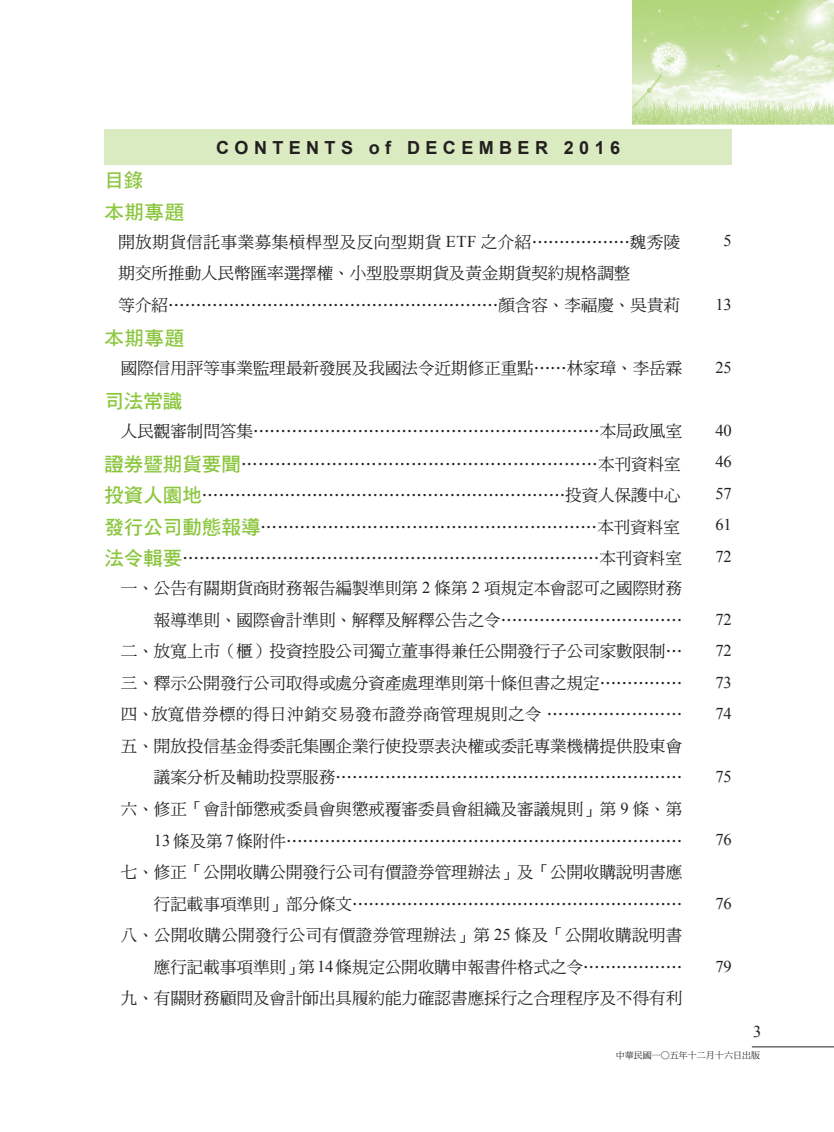
<style>
.page{position:relative;width:834px;height:1132px;background:#fff}
.page>*{position:absolute;margin:0;border:0;box-sizing:border-box;transform-origin:0 0}
.t1{font:19.5px/31.5px "DF Hei Std W7";letter-spacing:.03em;color:#8bc63e}
.t2{font:700 18px "Arial";letter-spacing:.3em;color:#231f20}
.t3{font:16.5px/31.5px "DF Ming W5 WINP BF";color:#231f20;text-align:right}
.t4{font:16.5px/31.5px "Times New Roman";color:#231f20;text-align:justify}
.t5{font:9px "DF Ming W5 WINP BF";color:#231f20}
.s1{font-family:"Times New Roman"}
.s2{font-family:"DF Hei Std W7";font-size:19.5px;color:#8bc63e}
</style>
<div class="page">
<hr style="left:751px;top:1046px;width:82px;height:1px;background:#231f20">
<img style="left:632px;top:0;width:201px;height:125px">
<div style="left:104px;top:130px;width:627px;height:35px;background:#daeac1"></div>
<p class="t2" style="left:216px;top:136px;width:405px">CONTENTS of DECEMBER 2016</p>
<p class="t1" style="left:104px;top:164px;width:81px">目錄<br>本期專題</p>
<p class="t3" style="left:119px;top:226px;width:563px;text-align:justify">開放期貨信託事業募集槓桿型及反向型期貨 <span class="s1">ETF</span> 之介紹………………魏秀陵期交所推動人民幣匯率選擇權、小型股票期貨及黃金期貨契約規格調整　　　等介紹……………………………………………………顏含容、李福慶、吳貴莉</p>
<p class="t1" style="left:104px;top:321px;width:81px">本期專題</p>
<p class="t3" style="left:121px;top:352px;width:562px">國際信用評等事業監理最新發展及我國法令近期修正重點……林家璋、李岳霖</p>
<p class="t1" style="left:104px;top:384px;width:79px">司法常識</p>
<p class="t3" style="left:104px;top:414px;width:579px;line-height:33px">人民觀審制問答集………………………………………………………本局政風室<span class="s2">證券暨期貨要聞</span>………………………………………………………本刊資料室</p>
<p class="t3" style="left:104px;top:479px;width:579px;text-align:left"><span class="s2">投資人園地</span>…………………………………………………………投資人保護中心<span class="s2">發行公司動態報導</span>……………………………………………………本刊資料室<span class="s2">法令輯要</span>…………………………………………………………………本刊資料室</p>
<p class="t3" style="left:121px;top:572px;width:563px">一、公告有關期貨商財務報告編製準則第 <span class="s1">2</span> 條第 <span class="s1">2</span> 項規定本會認可之國際財務報導準則、國際會計準則、解釋及解釋公告之令……………………………<br>二、放寬上市（櫃）投資控股公司獨立董事得兼任公開發行子公司家數限制…三、釋示公開發行公司取得或處分資產處理準則第十條但書之規定……………四、放寬借券標的得日沖銷交易發布證券商管理規則之令 ……………………五、開放投信基金得委託集團企業行使投票表決權或委託專業機構提供股東會議案分析及輔助投票服務………………………………………………………<br>六、修正「會計師懲戒委員會與懲戒覆審委員會組織及審議規則」第 <span class="s1">9</span> 條、第<span class="s1">13</span> 條及第 <span class="s1">7</span> 條附件………………………………………………………………<br>七、修正「公開收購公開發行公司有價證券管理辦法」及「公開收購說明書應行記載事項準則」部分條文……………………………………………………<br>八、公開收購公開發行公司有價證券管理辦法」第 <span class="s1">25</span> 條及「公開收購說明書應行記載事項準則」第<span class="s1">14</span>條規定公開收購申報書件格式之令………………<br>九、有關財務顧問及會計師出具履約能力確認書應採行之合理程序及不得有利</p>
<p class="t4" style="left:723px;top:225px;width:10px">5</p>
<p class="t4" style="left:715px;top:288px;width:18px">13</p>
<p class="t4" style="left:715px;top:351px;width:18px">25</p>
<p class="t4" style="left:715px;top:414px;width:18px">40<br>46<br>57<br>61<br>72</p>
<p class="t4" style="left:715px;top:603px;width:18px">72<br>72<br>73<br>74</p>
<p class="t4" style="left:715px;top:760px;width:18px">75</p>
<p class="t4" style="left:715px;top:823px;width:18px">76</p>
<p class="t4" style="left:715px;top:886px;width:18px">76</p>
<p class="t4" style="left:715px;top:949px;width:18px">79</p>
<p class="t4" style="left:753px;top:1014px;width:10px">3</p>
<p class="t5" style="left:615px;top:1050px;width:145px">中華民國一○五年十二月十六日出版</p>
</div>
